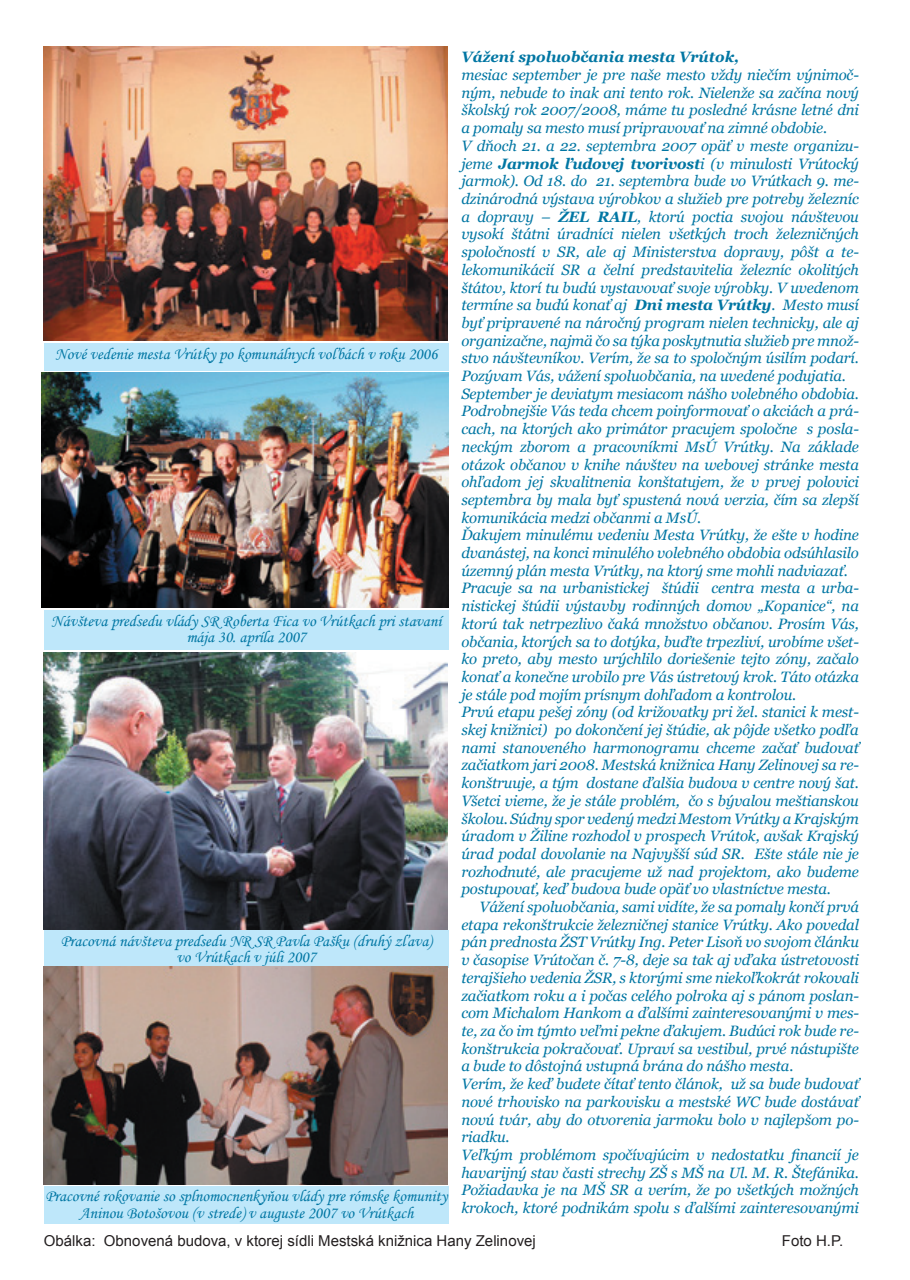
<style>
.page{position:relative;width:910px;height:1280px;background:#fff}
.page>*{position:absolute;margin:0;border:0;box-sizing:border-box;transform-origin:0 0}
.t1{font:16.5px/16.5px "Monotype Corsiva";color:#0076a3;text-align:center}
.Normálny{font:italic 15px/17.7px "Georgia";letter-spacing:-.01em;color:#0076a3;text-align:justify}
.t2{font:15px "Arial";color:#231f20}
.Normálny-2{font:italic 700 15px "Georgia";color:#0076a3}
.s1{font-weight:700}
</style>
<div class="page">
<div style="left:44px;top:343px;width:405px;height:28px;background:#bee7fa"></div>
<div style="left:44px;top:610px;width:405px;height:40px;background:#bee7fa"></div>
<div style="left:44px;top:930px;width:405px;height:37px;background:#bee7fa"></div>
<div style="left:44px;top:1186px;width:405px;height:37px;background:#bee7fa"></div>
<img style="left:44px;top:47px;width:403px;height:294px">
<img style="left:41px;top:372px;width:408px;height:235px">
<img style="left:44px;top:653px;width:403px;height:276px">
<img style="left:44px;top:966px;width:403px;height:218px">
<p class="t1" style="left:55px;top:346px;width:384px">Nové vedenie mesta Vrútky po komunálnych voľbách v roku 2006</p>
<p class="t1" style="left:51px;top:613px;width:392px">Návšteva predsedu vlády SR Roberta Fica vo Vrútkach pri stavaní mája 30. apríla 2007</p>
<p class="t1" style="left:61px;top:932px;width:373px">Pracovná návšteva predsedu NR SR Pavla Pašku (druhý zľava)</p>
<p class="t1" style="left:177px;top:949px;width:141px">vo Vrútkach v júli 2007</p>
<p class="t1" style="left:45px;top:1188px;width:403px">Pracovné rokovanie so splnomocnenkyňou vlády pre rómske komunity<br>Aninou Botošovou (v strede) v auguste 2007 vo Vrútkach</p>
<p class="Normálny-2" style="left:461px;top:49px;width:279px">Vážení spoluobčania mesta Vrútok,</p>
<p class="Normálny" style="left:461px;top:66px;width:399px">mesiac september je pre naše mesto vždy niečím výnimoč&shy;ným, nebude to inak ani tento rok. Nielenže sa začína nový školský rok 2007/2008, máme tu posledné krásne letné dni a pomaly sa mesto musí pripravovať na zimné obdobie.</p>
<p class="Normálny" style="left:461px;top:137px;width:399px">V dňoch 21. a 22. septembra 2007 opäť v meste organizu&shy;jeme <span class="s1">Jarmok ľudovej tvorivost</span>i (v minulosti Vrútocký jarmok). Od 18. do 21. septembra bude vo Vrútkach 9. me&shy;dzinárodná výstava výrobkov a služieb pre potreby železníc a dopravy – <span class="s1">ŽEL RAIL</span>, ktorú poctia svojou návštevou vysokí štátni úradníci nielen všetkých troch železničných spoločností v SR, ale aj Ministerstva dopravy, pôšt a te&shy;lekomunikácií SR a čelní predstavitelia železníc okolitých štátov, ktorí tu budú vystavovať svoje výrobky. V uvedenom termíne sa budú konať aj <span class="s1">Dni mesta Vrútky</span>. Mesto musí byť pripravené na náročný program nielen technicky, ale aj organizačne, najmä čo sa týka poskytnutia služieb pre množ&shy;stvo návštevníkov. Verím, že sa to spoločným úsilím podarí.<br>Pozývam Vás, vážení spoluobčania, na uvedené podujatia.</p>
<p class="Normálny" style="left:461px;top:385px;width:399px">September je deviatym mesiacom nášho volebného obdobia.<br>Podrobnejšie Vás teda chcem poinformovať o akciách a prá&shy;cach, na ktorých ako primátor pracujem spoločne s posla&shy;neckým zborom a pracovníkmi MsÚ Vrútky. Na základe otázok občanov v knihe návštev na webovej stránke mesta ohľadom jej skvalitnenia konštatujem, že v prvej polovici septembra by mala byť spustená nová verzia, čím sa zlepší komunikácia medzi občanmi a MsÚ.</p>
<p class="Normálny" style="left:461px;top:526px;width:399px">Ďakujem minulému vedeniu Mesta Vrútky, že ešte v hodine dvanástej, na konci minulého volebného obdobia odsúhlasilo územný plán mesta Vrútky, na ktorý sme mohli nadviazať.</p>
<p class="Normálny" style="left:461px;top:579px;width:399px">Pracuje sa na urbanistickej štúdii centra mesta a urba&shy;nistickej štúdii výstavby rodinných domov „Kopanice“, na ktorú tak netrpezlivo čaká množstvo občanov. Prosím Vás, občania, ktorých sa to dotýka, buďte trpezliví, urobíme všet&shy;ko preto, aby mesto urýchlilo doriešenie tejto zóny, začalo konať a konečne urobilo pre Vás ústretový krok. Táto otázka je stále pod mojím prísnym dohľadom a kontrolou.</p>
<p class="Normálny" style="left:461px;top:703px;width:399px">Prvú etapu pešej zóny (od križovatky pri žel. stanici k mest&shy;skej knižnici) po dokončení jej štúdie, ak pôjde všetko podľa nami stanoveného harmonogramu chceme začať budovať začiatkom jari 2008. Mestská knižnica Hany Zelinovej sa re&shy;konštruuje, a tým dostane ďalšia budova v centre nový šat.<br>Všetci vieme, že je stále problém, čo s bývalou meštianskou školou. Súdny spor vedený medzi Mestom Vrútky a Krajským úradom v Žiline rozhodol v prospech Vrútok, avšak Krajský úrad podal dovolanie na Najvyšší súd SR. Ešte stále nie je rozhodnuté, ale pracujeme už nad projektom, ako budeme postupovať, keď budova bude opäť vo vlastníctve mesta.</p>
<p class="Normálny" style="left:461px;top:898px;width:399px;text-indent:18px">Vážení spoluobčania, sami vidíte, že sa pomaly končí prvá etapa rekonštrukcie železničnej stanice Vrútky. Ako povedal pán prednosta ŽST Vrútky Ing. Peter Lisoň vo svojom článku v časopise Vrútočan č. 7-8, deje sa tak aj vďaka ústretovosti terajšieho vedenia ŽSR, s ktorými sme niekoľkokrát rokovali začiatkom roku a i počas celého polroka aj s pánom poslan&shy;com Michalom Hankom a ďalšími zainteresovanými v mes&shy;te, za čo im týmto veľmi pekne ďakujem. Budúci rok bude re&shy;konštrukcia pokračovať. Upraví sa vestibul, prvé nástupište a bude to dôstojná vstupná brána do nášho mesta.</p>
<p class="Normálny" style="left:461px;top:1075px;width:399px">Verím, že keď budete čítať tento článok, už sa bude budovať nové trhovisko na parkovisku a mestské WC bude dostávať novú tvár, aby do otvorenia jarmoku bolo v najlepšom po&shy;riadku.</p>
<p class="Normálny" style="left:461px;top:1146px;width:399px">Veľkým problémom spočívajúcim v nedostatku financií je havarijný stav časti strechy ZŠ s MŠ na Ul. M. R. Štefánika.<br>Požiadavka je na MŠ SR a verím, že po všetkých možných krokoch, ktoré podnikám spolu s ďalšími zainteresovanými</p>
<p class="t2" style="left:44px;top:1231px;width:493px">Obálka: Obnovená budova, v ktorej sídli Mestská knižnica Hany Zelinovej</p>
<p class="t2" style="left:782px;top:1231px;width:63px">Foto H.P.</p>
</div>
